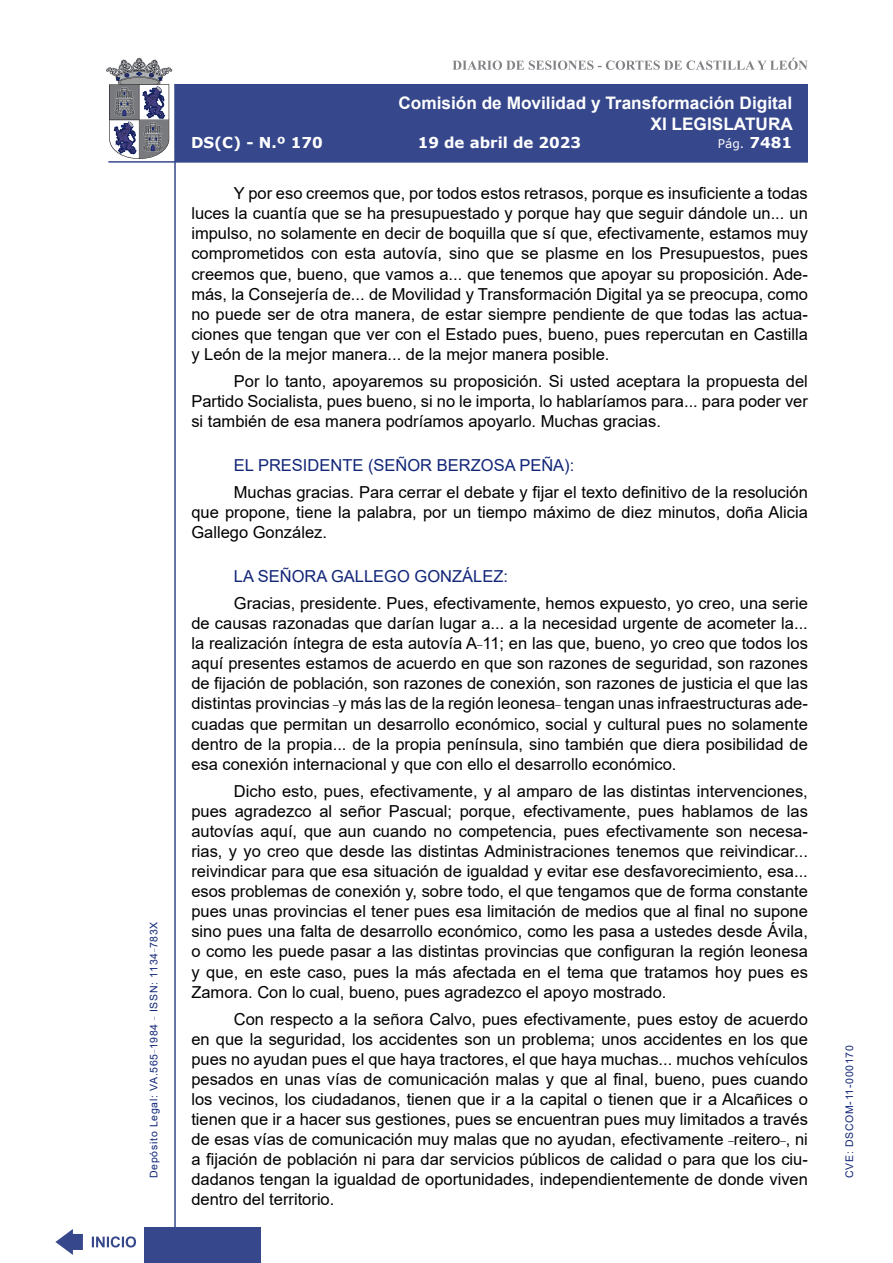
<style>
.page{position:relative;width:893px;height:1263px;background:#fff}
.page>*{position:absolute;margin:0;border:0;box-sizing:border-box;transform-origin:0 0}
.t1{font:700 17.25px/20.7px "Arial";color:#fff;text-align:right}
.t2{font:16.5px/20.1px "Arial";color:#000;text-align:justify}
.Orador{font:16.5px "Arial";color:#122678}
.t3{font:700 15px "Verdana";color:#fff}
.t4{font:12px "Verdana";color:#fff}
.t5{font:10.5px "Arial";letter-spacing:.065em;color:#122678}
.s1{font-weight:700;font-size:15px}
</style>
<div class="page">
<svg style="left:452px;top:58px;width:356px;height:12px"></svg>
<hr style="left:174px;top:84px;width:2px;height:1179px;background:#36478c">
<div style="left:144px;top:1227px;width:117px;height:36px;background:#36478c"></div>
<div style="left:175px;top:84px;width:633px;height:78px;background:#36478c"></div>
<hr style="left:108px;top:161px;width:700px;height:2px;background:#36478c">
<svg style="left:92px;top:1236px;width:44px;height:11px"></svg>
<svg style="left:55px;top:1229px;width:28px;height:26px"></svg>
<svg style="left:106px;top:58px;width:66px;height:101px"></svg>
<p class="t5" style="left:146px;top:1178px;width:258px;rotate:-90deg">Depósito Legal: VA.565<sup>_</sup>1984 <sup>_</sup> ISSN: 1134<sup>_</sup>783X</p>
<p class="t1" style="left:398px;top:93px;width:396px">Comisión de Movilidad y Transformación Digital<br>XI LEGISLATURA</p>
<p class="t3" style="left:191px;top:132px;width:133px">DS(C) - N.º 170</p>
<p class="t3" style="left:418px;top:132px;width:165px">19 de abril de 2023</p>
<p class="t4" style="left:718px;top:135px;width:76px">Pág. <span class="s1">7481</span></p>
<p class="t2" style="left:191px;top:183px;width:618px;text-indent:43px">Y por eso creemos que, por todos estos retrasos, porque es insuficiente a todas luces la cuantía que se ha presupuestado y porque hay que seguir dándole un... un impulso, no solamente en decir de boquilla que sí que, efectivamente, estamos muy comprometidos con esta autovía, sino que se plasme en los Presupuestos, pues creemos que, bueno, que vamos a... que tenemos que apoyar su proposición. Ade&shy;más, la Consejería de... de Movilidad y Transformación Digital ya se preocupa, como no puede ser de otra manera, de estar siempre pendiente de que todas las actua&shy;ciones que tengan que ver con el Estado pues, bueno, pues repercutan en Castilla y León de la mejor manera... de la mejor manera posible.</p>
<p class="t2" style="left:191px;top:371px;width:618px;text-indent:43px">Por lo tanto, apoyaremos su proposición. Si usted aceptara la propuesta del Partido Socialista, pues bueno, si no le importa, lo hablaríamos para... para poder ver si también de esa manera podríamos apoyarlo. Muchas gracias.</p>
<p class="Orador" style="left:234px;top:454px;width:342px">EL PRESIDENTE (SEÑOR BERZOSA PEÑA):</p>
<p class="t2" style="left:191px;top:482px;width:618px;text-indent:43px">Muchas gracias. Para cerrar el debate y fijar el texto definitivo de la resolución que propone, tiene la palabra, por un tiempo máximo de diez minutos, doña Alicia Gallego González.</p>
<p class="Orador" style="left:234px;top:565px;width:276px">LA SEÑORA GALLEGO GONZÁLEZ:</p>
<p class="t2" style="left:191px;top:593px;width:618px;text-indent:43px">Gracias, presidente. Pues, efectivamente, hemos expuesto, yo creo, una serie de causas razonadas que darían lugar a... a la necesidad urgente de acometer la... la realización íntegra de esta autovía A<sup>_</sup>11; en las que, bueno, yo creo que todos los aquí presentes estamos de acuerdo en que son razones de seguridad, son razones de fijación de población, son razones de conexión, son razones de justicia el que las distintas provincias <sup>_</sup>y más las de la región leonesa<sup>_</sup> tengan unas infraestructuras ade&shy;cuadas que permitan un desarrollo económico, social y cultural pues no solamente dentro de la propia... de la propia península, sino también que diera posibilidad de esa conexión internacional y que con ello el desarrollo económico.</p>
<p class="t2" style="left:191px;top:781px;width:618px;text-indent:43px">Dicho esto, pues, efectivamente, y al amparo de las distintas intervenciones, pues agradezco al señor Pascual; porque, efectivamente, pues hablamos de las autovías aquí, que aun cuando no competencia, pues efectivamente son necesa&shy;rias, y yo creo que desde las distintas Administraciones tenemos que reivindicar... reivindicar para que esa situación de igualdad y evitar ese desfavorecimiento, esa... esos problemas de conexión y, sobre todo, el que tengamos que de forma constante pues unas provincias el tener pues esa limitación de medios que al final no supone sino pues una falta de desarrollo económico, como les pasa a ustedes desde Ávila, o como les puede pasar a las distintas provincias que configuran la región leonesa y que, en este caso, pues la más afectada en el tema que tratamos hoy pues es Zamora. Con lo cual, bueno, pues agradezco el apoyo mostrado.</p>
<p class="t2" style="left:191px;top:1008px;width:618px;text-indent:43px">Con respecto a la señora Calvo, pues efectivamente, pues estoy de acuerdo en que la seguridad, los accidentes son un problema; unos accidentes en los que pues no ayudan pues el que haya tractores, el que haya muchas... muchos vehículos pesados en unas vías de comunicación malas y que al final, bueno, pues cuando los vecinos, los ciudadanos, tienen que ir a la capital o tienen que ir a Alcañices o tienen que ir a hacer sus gestiones, pues se encuentran pues muy limitados a través de esas vías de comunicación muy malas que no ayudan, efectivamente <sup>_</sup>reitero<sup>_</sup>, ni a fijación de población ni para dar servicios públicos de calidad o para que los ciu&shy;dadanos tengan la igualdad de oportunidades, independientemente de donde viven dentro del territorio.</p>
<p class="t5" style="left:842px;top:1178px;width:134px;rotate:-90deg">CVE: DSCOM-11-000170</p>
</div>
